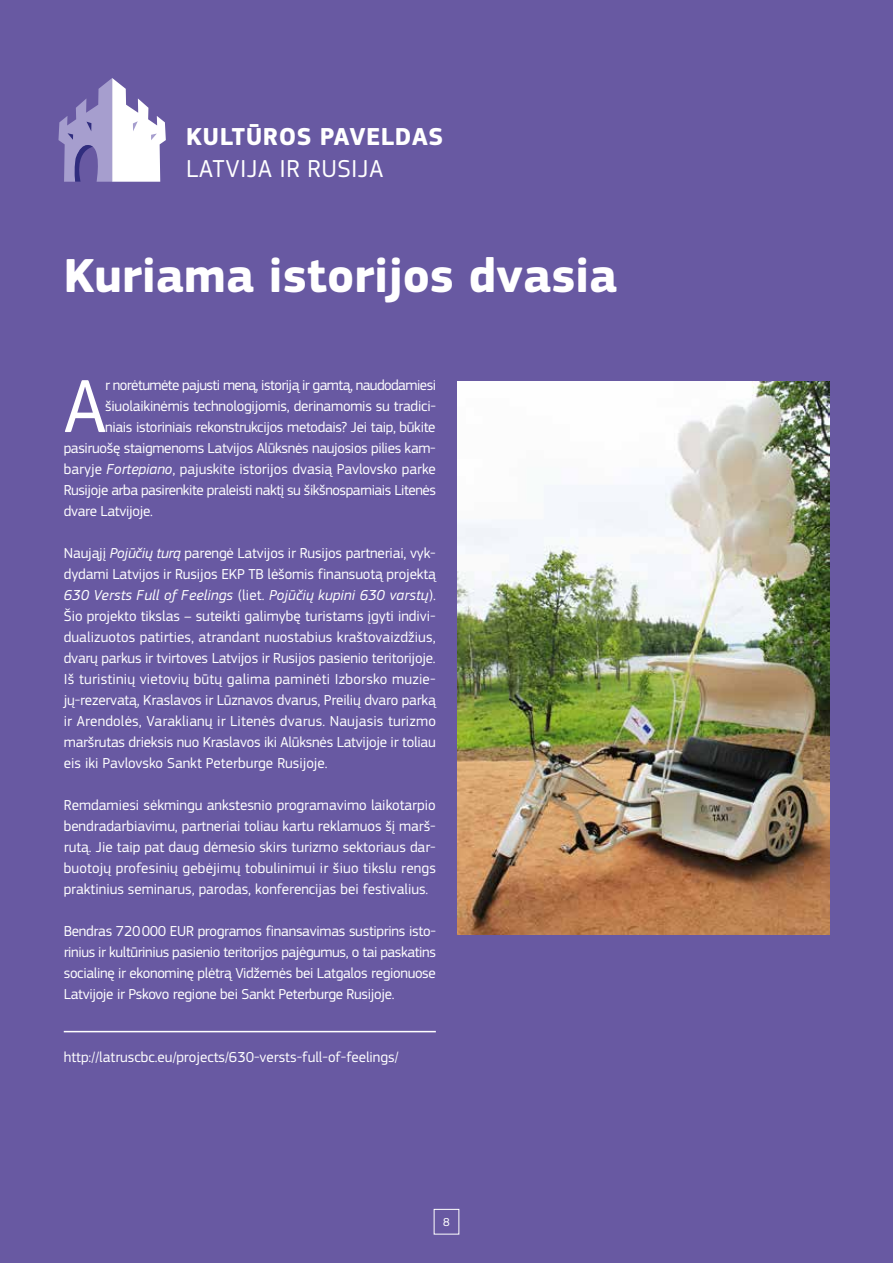
<style>
.page{position:relative;width:893px;height:1263px;background:#6859a2}
.page>*{position:absolute;margin:0;border:0;box-sizing:border-box;transform-origin:0 0}
.t1{font:78.3px "EC Square Sans Pro";color:#fff}
.t2{font:700 49.5px "EC Square Sans Pro";color:#fff}
.t3{font:700 25.5px "EC Square Sans Pro";letter-spacing:.02em;color:#fff}
.t4{font:25.5px "EC Square Sans Pro";letter-spacing:.02em;color:#fff}
.t5{font:15px/21px "EC Square Sans Pro";letter-spacing:-.02em;color:#fff;text-align:justify}
.t6{font:15px "EC Square Sans Pro";color:#fff}
.t7{font:12px "EC Square Sans Pro";color:#fff}
.s1{font-style:italic}
</style>
<div class="page">
<img style="left:458px;top:382px;width:371px;height:552px">
<hr style="left:64px;top:1031px;width:372px;height:1px;background:#fff">
<svg style="left:58px;top:78px;width:108px;height:104px"></svg>
<h3 class="t3" style="left:186px;top:121px;width:258px">KULTŪROS PAVELDAS</h3>
<h3 class="t4" style="left:186px;top:153px;width:199px">LATVIJA IR RUSIJA</h3>
<h2 class="t2" style="left:64px;top:246px;width:555px">Kuriama istorijos dvasia</h2>
<h1 class="t1" style="left:64px;top:361px;width:44px">A</h1>
<p class="t5" style="left:105px;top:375px;width:332px">r norėtumėte pajusti meną, istoriją ir gamtą, naudodamiesi</p>
<p class="t5" style="left:105px;top:396px;width:332px">šiuolaikinėmis technologijomis, derinamomis su tradici-</p>
<p class="t5" style="left:105px;top:417px;width:332px">niais istoriniais rekonstrukcijos metodais? Jei taip, būkite</p>
<p class="t5" style="left:64px;top:438px;width:374px">pasiruošę staigmenoms Latvijos Alūksnės naujosios pilies kam-</p>
<p class="t6" style="left:64px;top:460px;width:374px">baryje <span class="s1">Fortepiano</span>, pajuskite istorijos dvasią Pavlovsko parke</p>
<p class="t5" style="left:64px;top:480px;width:374px">Rusijoje arba pasirenkite praleisti naktį su šikšnosparniais Litenės</p>
<p class="t5" style="left:64px;top:501px;width:91px">dvare Latvijoje.</p>
<p class="t5" style="left:64px;top:543px;width:374px">Naująjį <span class="s1">Pojūčių turą</span> parengė Latvijos ir Rusijos partneriai, vyk&shy;dydami Latvijos ir Rusijos EKP TB lėšomis finansuotą projektą <span class="s1">630 Versts Full of Feelings</span> (liet. <span class="s1">Pojūčių kupini 630 varstų</span>).<br>Šio projekto tikslas – suteikti galimybę turistams įgyti indivi&shy;dualizuotos patirties, atrandant nuostabius kraštovaizdžius, dvarų parkus ir tvirtoves Latvijos ir Rusijos pasienio teritorijoje.<br>Iš turistinių vietovių būtų galima paminėti Izborsko muzie&shy;jų-rezervatą, Kraslavos ir Lūznavos dvarus, Preilių dvaro parką ir Arendolės, Varaklianų ir Litenės dvarus. Naujasis turizmo maršrutas drieksis nuo Kraslavos iki Alūksnės Latvijoje ir toliau eis iki Pavlovsko Sankt Peterburge Rusijoje.</p>
<p class="t5" style="left:64px;top:795px;width:374px">Remdamiesi sėkmingu ankstesnio programavimo laikotarpio bendradarbiavimu, partneriai toliau kartu reklamuos šį marš&shy;rutą. Jie taip pat daug dėmesio skirs turizmo sektoriaus dar&shy;buotojų profesinių gebėjimų tobulinimui ir šiuo tikslu rengs praktinius seminarus, parodas, konferencijas bei festivalius.</p>
<p class="t5" style="left:64px;top:921px;width:374px">Bendras 720000 EUR programos finansavimas sustiprins isto&shy;rinius ir kultūrinius pasienio teritorijos pajėgumus, o tai paskatins socialinę ir ekonominę plėtrą Vidžemės bei Latgalos regionuose Latvijoje ir Pskovo regione bei Sankt Peterburge Rusijoje.</p>
<p class="t6" style="left:64px;top:1048px;width:336px">http://latruscbc.eu/projects/630-versts-full-of-feelings/</p>
<p class="t7" style="left:443px;top:1215px;width:8px">8</p>
</div>
